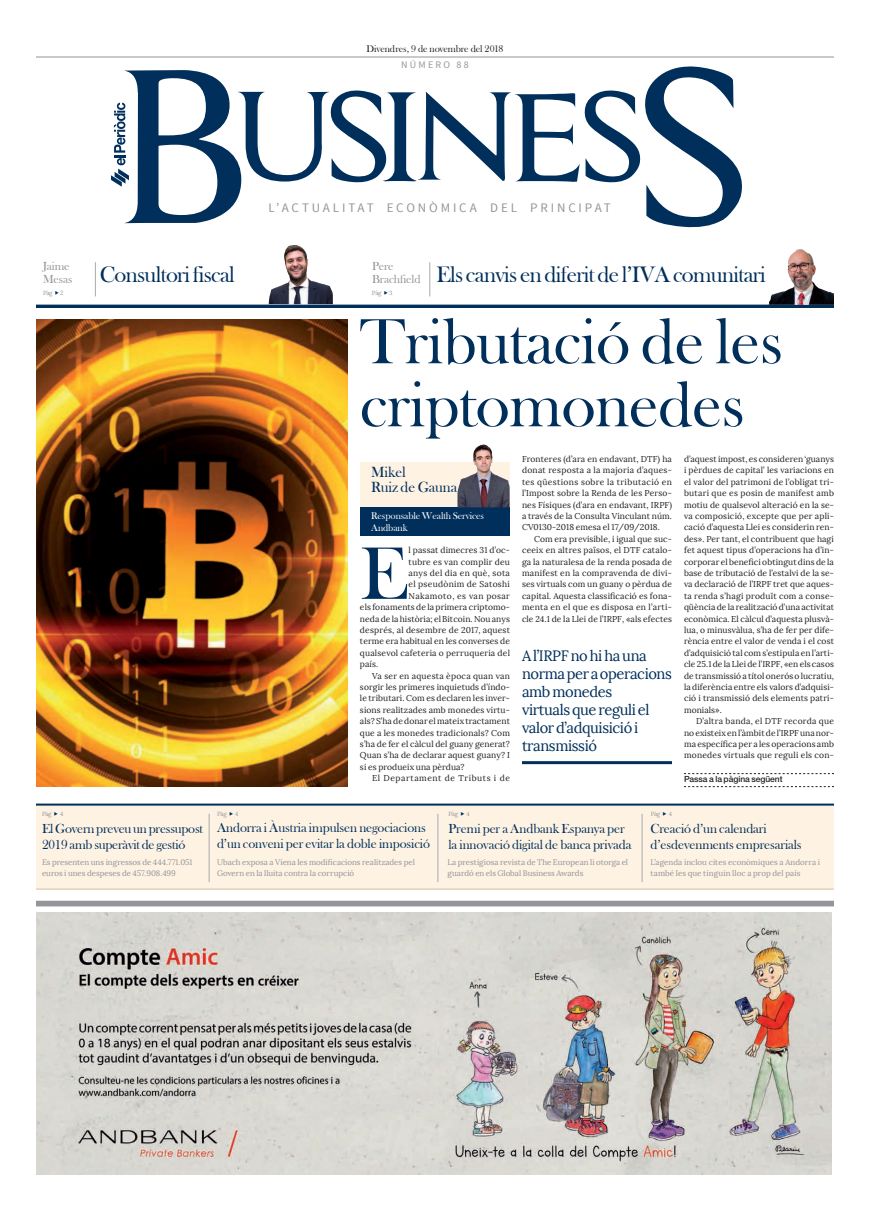
<style>
.page{position:relative;width:870px;height:1220px;background:#fff}
.page>*{position:absolute;margin:0;border:0;box-sizing:border-box;transform-origin:0 0}
.t1{font:76.9px "Bask Old Face";color:#002f5b}
.t2{font:66px/63px "Bask Old Face";letter-spacing:-.01em;color:#002f5b}
.t3{font:23px "Bask Old Face";letter-spacing:-.03em;color:#002f5b}
.t4{font:15.2px "Bask Old Face";letter-spacing:-.01em;color:#002f5b}
.t5{font:15px/18px "Lora";letter-spacing:-.025em;color:#002f5b}
.t6{font:13.4px/16px "Bask Old Face";letter-spacing:-.01em;color:#002f5b}
.Dep_Epi{font:13px "Source Sans Pro";letter-spacing:.215em;color:#939598}
.t7{font:12px/13px "Bask Old Face";letter-spacing:-.01em;color:#939598}
.t8{font:10px/12px "Bask Old Face";letter-spacing:-.01em;color:#fff}
.Dep_Epi-2{font:10px "Bask Old Face";letter-spacing:-.01em;color:#231f20}
.Dep_Epi-3{font:10px "Source Sans Pro";letter-spacing:.225em;color:#939598}
.Txt_Sangría{font:8.5px/11.4px "Lora";letter-spacing:.01em;color:#231f20;text-align:justify}
.Txt_Sangría-2{font:8.5px "Lora";letter-spacing:.035em;color:#231f20}
.Txt_Sangría-3{font:8.5px "Lora";letter-spacing:.065em;color:#231f20}
.Txt_Sangría-4{font:500 8.5px "Helvetica Neue LT Std";letter-spacing:-.01em;color:#231f20}
.Txt_Sangría-5{font:8.5px "Lora";letter-spacing:.045em;color:#231f20}
.Dep_Epi-4{font:8px/11px "Lora";color:#939598}
.Dep_Epi-5{font:6px "Lora";letter-spacing:-.035em;color:#939598}
</style>
<div class="page">
<svg style="left:125px;top:66px;width:617px;height:162px"></svg>
<svg style="left:111px;top:103px;width:18px;height:84px"></svg>
<hr style="left:36px;top:57px;width:798px;height:1px;background:#939598">
<img style="left:36px;top:912px;width:796px;height:262px">
<div style="left:36px;top:901px;width:798px;height:5px;background:#939598"></div>
<hr style="left:95px;top:262px;width:1px;height:34px;background:#a8a9ad">
<hr style="left:430px;top:262px;width:1px;height:34px;background:#a8a9ad">
<svg style="left:684px;top:786px;width:150px;height:1px"></svg>
<svg style="left:684px;top:773px;width:150px;height:1px"></svg>
<div style="left:36px;top:805px;width:798px;height:84px;background:#fef2e3"></div>
<hr style="left:36px;top:803px;width:798px;height:2px;background:#002f5b">
<hr style="left:36px;top:889px;width:798px;height:1px;background:#d2bf9d">
<hr style="left:642px;top:814px;width:1px;height:68px;background:#a8a9ad">
<hr style="left:438px;top:814px;width:1px;height:68px;background:#a8a9ad">
<hr style="left:209px;top:814px;width:1px;height:68px;background:#a8a9ad">
<hr style="left:36px;top:305px;width:798px;height:3px;background:#002f5b">
<svg style="left:360px;top:462px;width:150px;height:45px;background:#d3c9c1"></svg>
<div style="left:360px;top:507px;width:150px;height:29px;background:#002f5b"></div>
<img style="left:473px;top:444px;width:11px;height:19px">
<hr style="left:522px;top:761px;width:150px;height:3px;background:#002f5b">
<img style="left:269px;top:245px;width:64px;height:59px">
<img style="left:769px;top:249px;width:65px;height:56px">
<img style="left:36px;top:319px;width:312px;height:468px">
<p class="Dep_Epi-2" style="left:366px;top:43px;width:139px">Divendres, 9 de novembre del 2018</p>
<p class="Dep_Epi-3" style="left:401px;top:59px;width:69px">NÚMERO 88</p>
<p class="Dep_Epi" style="left:269px;top:200px;width:344px">L’ACTUALITAT ECONÒMICA DEL PRINCIPAT</p>
<p class="t7" style="left:43px;top:260px;width:31px">Jaime<br>Mesas</p>
<p class="t7" style="left:372px;top:260px;width:23px">Pere</p>
<p class="t3" style="left:100px;top:262px;width:137px">Consultori fiscal</p>
<p class="t3" style="left:436px;top:262px;width:331px">Els canvis en diferit de l’IVA comunitari</p>
<p class="t7" style="left:372px;top:273px;width:50px">Brachfield</p>
<p class="Dep_Epi-5" style="left:43px;top:289px;width:11px">Pàg</p>
<p class="Dep_Epi-5" style="left:60px;top:289px;width:5px">2</p>
<p class="Dep_Epi-5" style="left:372px;top:289px;width:11px">Pàg</p>
<p class="Dep_Epi-5" style="left:389px;top:289px;width:5px">3</p>
<p class="t2" style="left:360px;top:311px;width:425px">Tributació de les criptomonedes</p>
<p class="Dep_Epi-5" style="left:42px;top:810px;width:11px">Pàg</p>
<p class="Dep_Epi-5" style="left:60px;top:810px;width:5px">4</p>
<p class="t6" style="left:42px;top:821px;width:163px">El Govern preveu un pressupost<br>2019 amb superàvit de gestió</p>
<p class="Dep_Epi-4" style="left:42px;top:857px;width:152px">Es presenten uns ingressos de 444.771.051 euros i unes despeses de 457.908.499</p>
<p class="Dep_Epi-5" style="left:217px;top:810px;width:11px">Pàg</p>
<p class="Dep_Epi-5" style="left:235px;top:810px;width:5px">4</p>
<p class="t4" style="left:371px;top:463px;width:36px">Mikel</p>
<p class="t4" style="left:371px;top:478px;width:88px">Ruiz de Gauna</p>
<p class="t8" style="left:371px;top:510px;width:114px">Responsable Wealth Services<br>Andbank</p>
<p class="t1" style="left:360px;top:531px;width:49px">E</p>
<p class="Txt_Sangría" style="left:409px;top:544px;width:103px">l passat dimecres 31 d’oc-</p>
<p class="Txt_Sangría" style="left:409px;top:556px;width:103px">tubre es van complir deu</p>
<p class="Txt_Sangría-2" style="left:409px;top:568px;width:103px">anys del dia en què, sota</p>
<p class="Txt_Sangría-2" style="left:409px;top:579px;width:103px">el pseudònim de Satoshi</p>
<p class="Txt_Sangría-5" style="left:409px;top:591px;width:103px">Nakamoto, es van posar</p>
<p class="Txt_Sangría" style="left:360px;top:601px;width:151px">els fonaments de la primera criptomo-</p>
<p class="Txt_Sangría" style="left:360px;top:613px;width:151px">neda de la història; el Bitcoin. Nou anys</p>
<p class="Txt_Sangría" style="left:360px;top:624px;width:151px">després, al desembre de 2017, aquest</p>
<p class="Txt_Sangría" style="left:360px;top:636px;width:151px">terme era habitual en les converses de</p>
<p class="Txt_Sangría" style="left:360px;top:647px;width:152px">qualsevol cafeteria o perruqueria del</p>
<p class="Txt_Sangría" style="left:360px;top:658px;width:20px">país.</p>
<p class="Txt_Sangría" style="left:360px;top:670px;width:152px;text-indent:12px">Va ser en aquesta època quan van sorgir les primeres inquietuds d’índo&shy;le tributari. Com es declaren les inver&shy;sions realitzades amb monedes virtu&shy;als? S’ha de donar el mateix tractament que a les monedes tradicionals? Com s’ha de fer el càlcul del guany generat?<br>Quan s’ha de declarar aquest guany? I si es produeix una pèrdua?</p>
<p class="Txt_Sangría-3" style="left:372px;top:773px;width:139px">El Departament de Tributs i de</p>
<p class="Dep_Epi-5" style="left:448px;top:810px;width:11px">Pàg</p>
<p class="Dep_Epi-5" style="left:467px;top:810px;width:5px">4</p>
<p class="Txt_Sangría" style="left:522px;top:453px;width:152px">Fronteres (d’ara en endavant, DTF) ha donat resposta a la majoria d’aques&shy;tes qüestions sobre la tributació en l’Impost sobre la Renda de les Perso&shy;nes Físiques (d’ara en endavant, IRPF) a través de la Consulta Vinculant núm.<br>CV0130-2018 emesa el 17/09/2018.</p>
<p class="Txt_Sangría" style="left:522px;top:533px;width:152px;text-indent:12px">Com era previsible, i igual que suc&shy;ceeix en altres països, el DTF catalo&shy;ga la naturalesa de la renda posada de manifest en la compravenda de divi&shy;ses virtuals com un guany o pèrdua de capital. Aquesta classificació es fona&shy;menta en el que es disposa en l’arti&shy;cle 24.1 de la Llei de l’IRPF, «als efectes</p>
<p class="t5" style="left:522px;top:647px;width:151px">A l’IRPF no hi ha una norma per a operacions amb monedes<br>virtuals que reguli el valor d’adquisició i transmissió</p>
<p class="Dep_Epi-5" style="left:651px;top:810px;width:11px">Pàg</p>
<p class="Dep_Epi-5" style="left:669px;top:810px;width:5px">4</p>
<p class="Txt_Sangría" style="left:684px;top:453px;width:152px">d’aquest impost, es consideren ‘guanys i pèrdues de capital’ les variacions en el valor del patrimoni de l’obligat tri&shy;butari que es posin de manifest amb motiu de qualsevol alteració en la se&shy;va composició, excepte que per apli&shy;cació d’aquesta Llei es considerin ren&shy;des». Per tant, el contribuent que hagi fet aquest tipus d’operacions ha d’in&shy;corporar el benefici obtingut dins de la base de tributació de l’estalvi de la se&shy;va declaració de l’IRPF tret que aques&shy;ta renda s’hagi produït com a conse&shy;qüència de la realització d’una activitat econòmica. El càlcul d’aquesta plusvà&shy;lua, o minusvàlua, s’ha de fer per dife&shy;rència entre el valor de venda i el cost d’adquisició tal com s’estipula en l’arti&shy;cle 25.1 de la Llei de l’IRPF, «en els casos de transmissió a títol onerós o lucratiu, la diferència entre els valors d’adquisi&shy;ció i transmissió dels elements patri&shy;monials».</p>
<p class="Txt_Sangría" style="left:684px;top:715px;width:151px;text-indent:12px">D’altra banda, el DTF recorda que no existeix en l’àmbit de l’IRPF una nor&shy;ma específica per a les operacions amb monedes virtuals que reguli els con-</p>
<p class="Txt_Sangría-4" style="left:684px;top:774px;width:100px">Passa a la pàgina següent</p>
<p class="t6" style="left:217px;top:820px;width:215px">Andorra i Àustria impulsen negociacions d’un conveni per evitar la doble imposició</p>
<p class="Dep_Epi-4" style="left:217px;top:856px;width:200px">Ubach exposa a Viena les modificacions realitzades pel</p>
<p class="Dep_Epi-4" style="left:217px;top:867px;width:139px">Govern en la lluita contra la corrupció</p>
<p class="t6" style="left:448px;top:821px;width:184px">Premi per a Andbank Espanya per la innovació digital de banca privada</p>
<p class="Dep_Epi-4" style="left:448px;top:857px;width:182px">La prestigiosa revista de The European li otorga el guardó en els Global Business Awards</p>
<p class="t6" style="left:650px;top:821px;width:153px">Creació d’un calendari d’esdevenments empresarials</p>
<p class="Dep_Epi-4" style="left:650px;top:857px;width:171px">L’agenda inclou cites econòmiques a Andorra i també les que tinguin lloc a prop del país</p>
</div>
